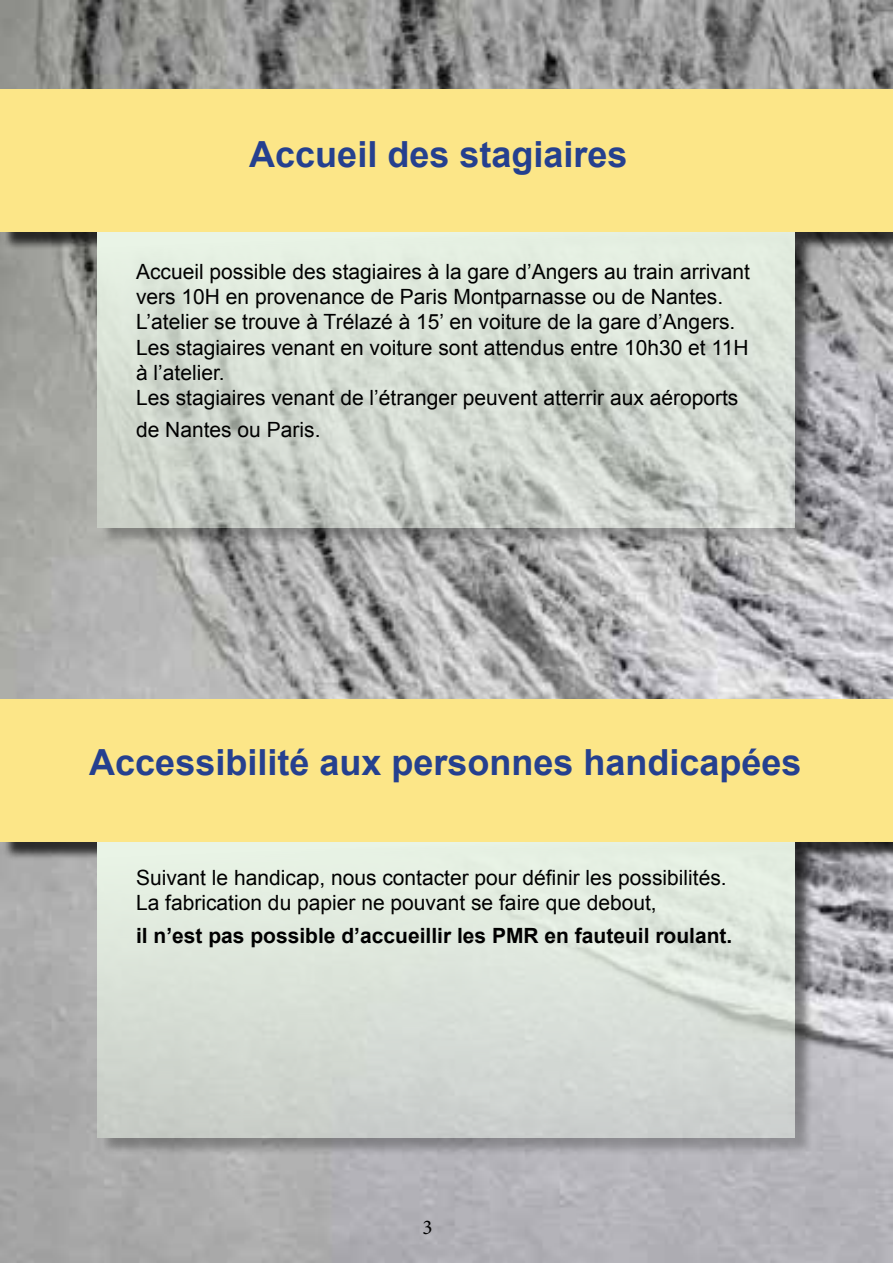
<style>
.page{position:relative;width:893px;height:1263px;background:#fff}
.page>*{position:absolute;margin:0;border:0;box-sizing:border-box;transform-origin:0 0}
.t1{font:700 36px "Arial";color:#25408f}
.t2{font:21px/25.2px "Arial";color:#000}
.t3{font:700 21px "Arial";color:#000}
.t4{font:21px "Minion Pro";color:#000}
</style>
<div class="page">
<img style="left:0;top:0;width:893px;height:1263px">
<div style="left:2px;top:92px;width:891px;height:158px;background:#000;opacity:.75"></div>
<div style="left:0;top:89px;width:893px;height:143px;background:#fce688"></div>
<div style="left:100px;top:234px;width:714px;height:312px;background:#000;opacity:.75"></div>
<svg style="left:98px;top:232px;width:697px;height:295px"></svg>
<div style="left:2px;top:702px;width:891px;height:158px;background:#000;opacity:.75"></div>
<div style="left:0;top:699px;width:893px;height:143px;background:#fce688"></div>
<div style="left:100px;top:844px;width:714px;height:312px;background:#000;opacity:.75"></div>
<div style="left:98px;top:842px;width:697px;height:295px;background:linear-gradient(to bottom,#e9f4e6,#cacecb)"></div>
<h1 class="t1" style="left:249px;top:130px;width:380px">Accueil des stagiaires</h1>
<p class="t2" style="left:136px;top:259px;width:615px">Accueil possible des stagiaires à la gare d’Angers au train arrivant vers 10H en provenance de Paris Montparnasse ou de Nantes.<br>L’atelier se trouve à Trélazé à 15’ en voiture de la gare d’Angers.<br>Les stagiaires venant en voiture sont attendus entre 10h30 et 11H à l’atelier.<br>Les stagiaires venant de l’étranger peuvent atterrir aux aéroports</p>
<p class="t2" style="left:136px;top:418px;width:186px">de Nantes ou Paris.</p>
<h1 class="t1" style="left:89px;top:738px;width:714px">Accessibilité aux personnes handicapées</h1>
<p class="t2" style="left:136px;top:865px;width:592px">Suivant le handicap, nous contacter pour définir les possibilités.<br>La fabrication du papier ne pouvant se faire que debout,</p>
<p class="t3" style="left:136px;top:921px;width:598px">il n’est pas possible d’accueillir les PMR en fauteuil roulant.</p>
<p class="t4" style="left:422px;top:1213px;width:12px">3</p>
</div>
